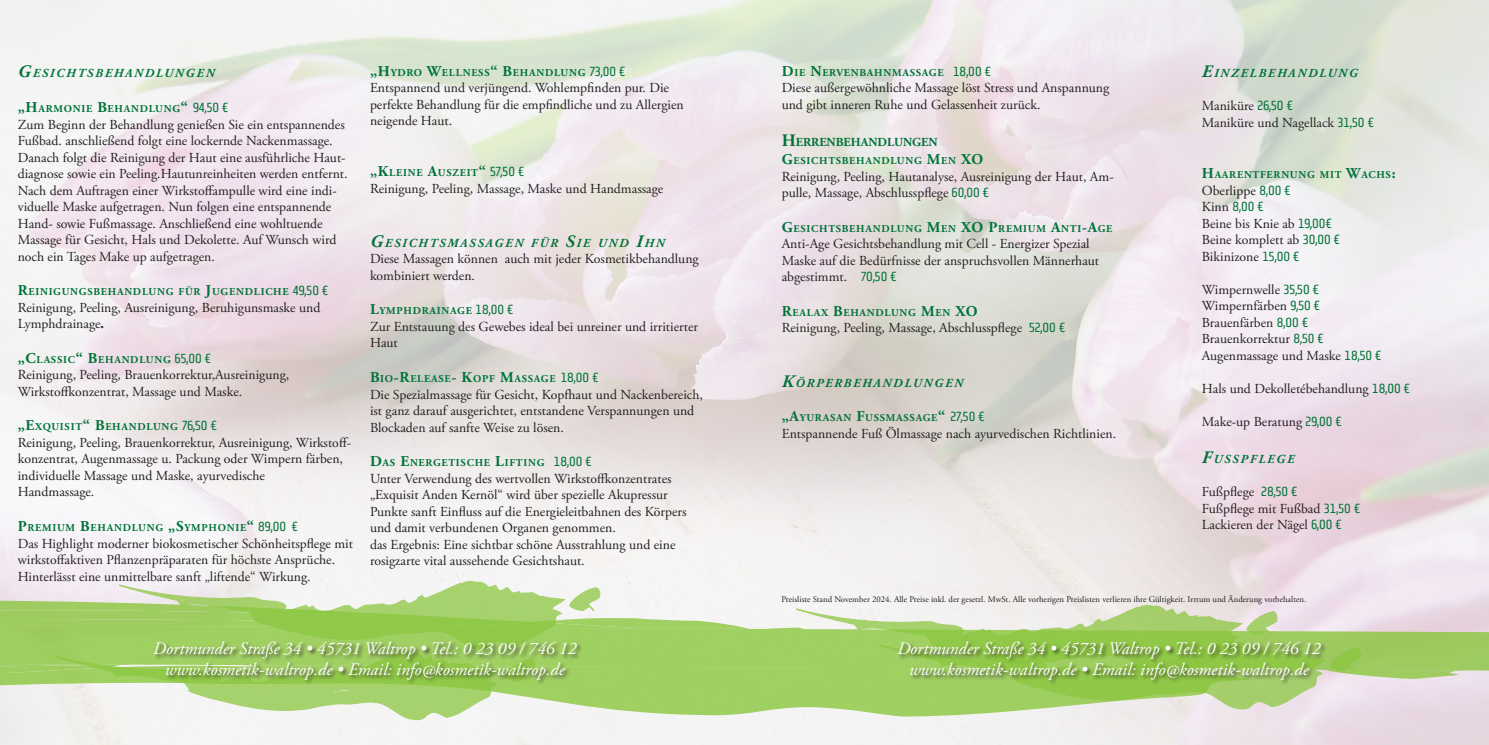
<style>
.page{position:relative;width:1489px;height:745px;background:#fff}
.page>*{position:absolute;margin:0;border:0;box-sizing:border-box;transform-origin:0 0}
.t1{font:italic 17.5px/21px "Adobe Garamond Pro";color:#fff;text-align:center}
.t2{font:13.75px/16.5px "Adobe Garamond Pro";color:#231f20}
.t3{font:13.75px "Obvia Condensed";color:#007236}
.t4{font:italic 700 12.25px "Adobe Garamond Pro";letter-spacing:.145em;color:#007339}
.t5{font:700 12.25px "Adobe Garamond Pro";color:#007339}
.t6{font:700 10.5px "Adobe Garamond Pro";letter-spacing:.07em;color:#007339}
.t7{font:8.75px "Adobe Garamond Pro";color:#231f20}
.s1{font-size:17.5px}
.s2{font-size:15px}
.s3{font-family:"Obvia Condensed";font-weight:400;font-size:13.75px;color:#007236}
.s4{font-weight:700}
.s5{font-family:"Obvia Condensed";color:#007236}
.s6{font-family:"Adobe Garamond Pro";color:#231f20}
</style>
<div class="page">
<svg style="left:641px;top:600px;width:609px;height:116px;fill:#a0cf63"></svg>
<div style="left:641px;top:625px;width:154px;height:43px;background:#a0cf62"></div>
<svg style="left:0;top:579px;width:641px;height:141px"></svg>
<svg style="left:795px;top:603px;width:693px;height:106px;background:#c0d79a"></svg>
<div style="left:153px;top:640px;width:430px;height:45px;background:#231f20;opacity:.75"></div>
<div style="left:897px;top:640px;width:430px;height:45px;background:#231f20;opacity:.75"></div>
<p class="t4" style="left:18px;top:66px;width:198px"><span class="s1">G</span>ESICHTSBEHANDLUNGEN</p>
<p class="t6" style="left:18px;top:102px;width:212px"><span class="s2">„H</span>ARMONIE <span class="s2">B</span>EHANDLUNG<span class="s2">“</span> <span class="s3">94,50 €</span></p>
<p class="t2" style="left:18px;top:116px;width:331px">Zum Beginn der Behandlung genießen Sie ein entspannendes Fußbad. anschließend folgt eine lockernde Nackenmassage.<br>Danach folgt die Reinigung der Haut eine ausführliche Haut&shy;diagnose sowie ein Peeling.Hautunreinheiten werden entfernt.<br>Nach dem Auftragen einer Wirkstoffampulle wird eine indi&shy;viduelle Maske aufgetragen. Nun folgen eine entspannende Hand- sowie Fußmassage. Anschließend eine wohltuende Massage für Gesicht, Hals und Dekolette. Auf Wunsch wird noch ein Tages Make up aufgetragen.</p>
<p class="t6" style="left:18px;top:285px;width:312px"><span class="s2">R</span>EINIGUNGSBEHANDLUNG FÜR <span class="s2">J</span>UGENDLICHE <span class="s3">49,50 €</span></p>
<p class="t2" style="left:18px;top:299px;width:304px">Reinigung, Peeling, Ausreinigung, Beruhigunsmaske und<br>Lymphdrainage<span class="s4">.</span></p>
<p class="t6" style="left:18px;top:353px;width:195px"><span class="s2">„C</span>LASSIC<span class="s2">“ B</span>EHANDLUNG <span class="s3">65,00 €</span></p>
<p class="t2" style="left:18px;top:367px;width:273px">Reinigung, Peeling, Brauenkorrektur,Ausreinigung,<br>Wirkstoffkonzentrat, Massage und Maske.</p>
<p class="t6" style="left:18px;top:420px;width:201px"><span class="s2">„E</span>XQUISIT<span class="s2">“ B</span>EHANDLUNG <span class="s3">76,50 €</span></p>
<p class="t2" style="left:18px;top:434px;width:335px">Reinigung, Peeling, Brauenkorrektur, Ausreinigung, Wirkstoff&shy;konzentrat, Augenmassage u. Packung oder Wimpern färben, individuelle Massage und Maske, ayurvedische<br>Handmassage.</p>
<p class="t6" style="left:18px;top:521px;width:282px"><span class="s2">P</span>REMIUM <span class="s2">B</span>EHANDLUNG <span class="s2">„S</span>YMPH ONIE<span class="s2">“</span> <span class="s3">89,00 €</span></p>
<p class="t2" style="left:18px;top:535px;width:337px">Das Highlight moderner biokosmetischer Schönheitspflege mit wirkstoffaktiven Pflanzenpräparaten für höchste Ansprüche.<br>Hinterlässt eine unmittelbare sanft „liftende“ Wirkung.</p>
<p class="t6" style="left:370px;top:66px;width:257px"><span class="s2">„H</span>YDRO <span class="s2">W</span>ELLNESS<span class="s2">“ B</span>EHANDLUNG <span class="s3">73,00 €</span></p>
<p class="t2" style="left:370px;top:80px;width:315px">Entspannend und verjüngend. Wohlempfinden pur. Die perfekte Behandlung für die empfindliche und zu Allergien neigende Haut.</p>
<p class="t6" style="left:370px;top:167px;width:156px"><span class="s2">„K</span>LEINE <span class="s2">A</span>USZEIT<span class="s2">“</span> <span class="s3">57,50 €</span></p>
<p class="t2" style="left:370px;top:180px;width:295px">Reinigung, Peeling, Massage, Maske und Handmassage</p>
<p class="t4" style="left:370px;top:236px;width:296px"><span class="s1">G</span>ESICHTSMASSAGEN FÜR <span class="s1">S</span>IE UND <span class="s1">I</span>HN</p>
<p class="t2" style="left:370px;top:251px;width:330px">Diese Massagen können auch mit jeder Kosmetikbehandlung kombiniert werden.</p>
<p class="t6" style="left:370px;top:305px;width:145px"><span class="s2">L</span>YMPH DRAINAGE <span class="s3">18,00 €</span></p>
<p class="t2" style="left:370px;top:318px;width:329px">Zur Entstauung des Gewebes ideal bei unreiner und irritierter<br>Haut</p>
<p class="t6" style="left:370px;top:372px;width:230px"><span class="s2">B</span>IO<span class="s2">-R</span>ELEASE<span class="s2">- K</span>OPF <span class="s2">M</span>ASSAGE <span class="s3">18,00 €</span></p>
<p class="t2" style="left:370px;top:386px;width:334px">Die Spezialmassage für Gesicht, Kopfhaut und Nackenbereich, ist ganz darauf ausgerichtet, entstandene Verspannungen und<br>Blockaden auf sanfte Weise zu lösen.</p>
<p class="t6" style="left:370px;top:456px;width:223px"><span class="s2">D</span>AS <span class="s2">E</span>NERGETISCHE <span class="s2">L</span>IFTING <span class="s3">18,00 €</span></p>
<p class="t2" style="left:370px;top:470px;width:318px">Unter Verwendung des wertvollen Wirkstoffkonzentrates „Exquisit Anden Kernöl“ wird über spezielle Akupressur Punkte sanft Einfluss auf die Energieleitbahnen des Körpers und damit verbundenen Organen genommen.<br>das Ergebnis: Eine sichtbar schöne Ausstrahlung und eine rosigzarte vital aussehende Gesichtshaut.</p>
<p class="t6" style="left:781px;top:66px;width:211px"><span class="s2">D</span>IE <span class="s2">N</span>ERVENBAHNMASSAGE <span class="s3">18,00 €</span></p>
<p class="t2" style="left:781px;top:80px;width:329px">Diese außergewöhnliche Massage löst Stress und Anspannung und gibt inneren Ruhe und Gelassenheit zurück.</p>
<p class="t5" style="left:781px;top:135px;width:157px"><span class="s1">H</span>ERRENBEHANDLUNGEN</p>
<p class="t6" style="left:781px;top:155px;width:192px"><span class="s2">G</span>ESICHTSBEHANDLUNG <span class="s2">M</span>EN <span class="s2">XO</span></p>
<p class="t2" style="left:781px;top:168px;width:333px">Reinigung, Peeling, Hautanalyse, Ausreinigung der Haut, Am&shy;pulle, Massage, Abschlusspflege <span class="s5">60,00 €</span></p>
<p class="t6" style="left:781px;top:222px;width:332px"><span class="s2">G</span>ESICHTSBEHANDLUNG <span class="s2">M</span>EN <span class="s2">XO P</span>REMIUM <span class="s2">A</span>NTI<span class="s2">-A</span>GE</p>
<p class="t2" style="left:781px;top:236px;width:319px">Anti-Age Gesichtsbehandlung mit Cell - Energizer Spezial<br>Maske auf die Bedürfnisse der anspruchsvollen Männerhaut abgestimmt. <span class="s5">70,50 €</span></p>
<p class="t6" style="left:781px;top:306px;width:186px"><span class="s2">R</span>EALAX <span class="s2">B</span>EHANDLUNG <span class="s2">M</span>EN <span class="s2">XO</span></p>
<p class="t2" style="left:781px;top:320px;width:285px">Reinigung, Peeling, Massage, Abschlusspflege <span class="s5">52,00 €</span></p>
<p class="t4" style="left:781px;top:375px;width:183px"><span class="s1">K</span>ÖRPERBEHANDLUNGEN</p>
<p class="t6" style="left:781px;top:411px;width:204px"><span class="s2">„A</span>YURASAN <span class="s2">F</span>USSMASSAGE<span class="s2">“</span> <span class="s3">27,50 €</span></p>
<p class="t2" style="left:781px;top:425px;width:336px">Entspannende Fuß Ölmassage nach ayurvedischen Richtlinien.</p>
<p class="t4" style="left:1201px;top:66px;width:158px"><span class="s1">E</span>INZELBEHANDLUNG</p>
<p class="t2" style="left:1201px;top:98px;width:173px">Maniküre <span class="s5">26,50 €<br></span>Maniküre und Nagellack <span class="s5">31,50 €</span></p>
<p class="t6" style="left:1201px;top:168px;width:195px"><span class="s2">H</span>AARENTFERNUNG MIT <span class="s2">W</span>ACHS<span class="s2">:</span></p>
<p class="t2" style="left:1201px;top:182px;width:90px">Oberlippe <span class="s5">8,00 €</span></p>
<p class="t3" style="left:1201px;top:198px;width:63px"><span class="s6">Kinn</span> 8,00 €</p>
<p class="t2" style="left:1201px;top:215px;width:140px">Beine bis Knie ab <span class="s5">19,00€<br></span>Beine komplett ab <span class="s5">30,00 €<br></span>Bikinizone <span class="s5">15,00 €</span></p>
<p class="t2" style="left:1201px;top:281px;width:181px">Wimpernwelle <span class="s5">35,50 €<br></span>Wimpernfärben <span class="s5">9,50 €<br></span>Brauenfärben <span class="s5">8,00 €<br></span>Brauenkorrektur <span class="s5">8,50 €<br></span>Augenmassage und Maske <span class="s5">18,50 €</span></p>
<p class="t2" style="left:1201px;top:380px;width:210px">Hals und Dekolletébehandlung <span class="s5">18,00 €</span></p>
<p class="t2" style="left:1201px;top:413px;width:141px">Make-up Beratung <span class="s5">29,00 €</span></p>
<p class="t4" style="left:1201px;top:452px;width:96px"><span class="s1">F</span>USSPFLEGE</p>
<p class="t2" style="left:1201px;top:484px;width:160px">Fußpflege <span class="s5">28,50 €<br></span>Fußpflege mit Fußbad <span class="s5">31,50 €<br></span>Lackieren der Nägel <span class="s5">6,00 €</span></p>
<p class="t7" style="left:781px;top:594px;width:526px">Preisliste Stand November 2024. Alle Preise inkl. der gesetzl. MwSt. Alle vorherigen Preislisten verlieren ihre Gültigkeit. Irrtum und Änderung vorbehalten.</p>
<p class="t1" style="left:153px;top:638px;width:424px">Dortmunder Straße 34 • 45731 Waltrop • Tel.: 0 23 09 / 746 12 www.kosmetik-waltrop.de • Email: info@kosmetik-waltrop.de</p>
<p class="t1" style="left:897px;top:638px;width:424px">Dortmunder Straße 34 • 45731 Waltrop • Tel.: 0 23 09 / 746 12 www.kosmetik-waltrop.de • Email: info@kosmetik-waltrop.de</p>
</div>
